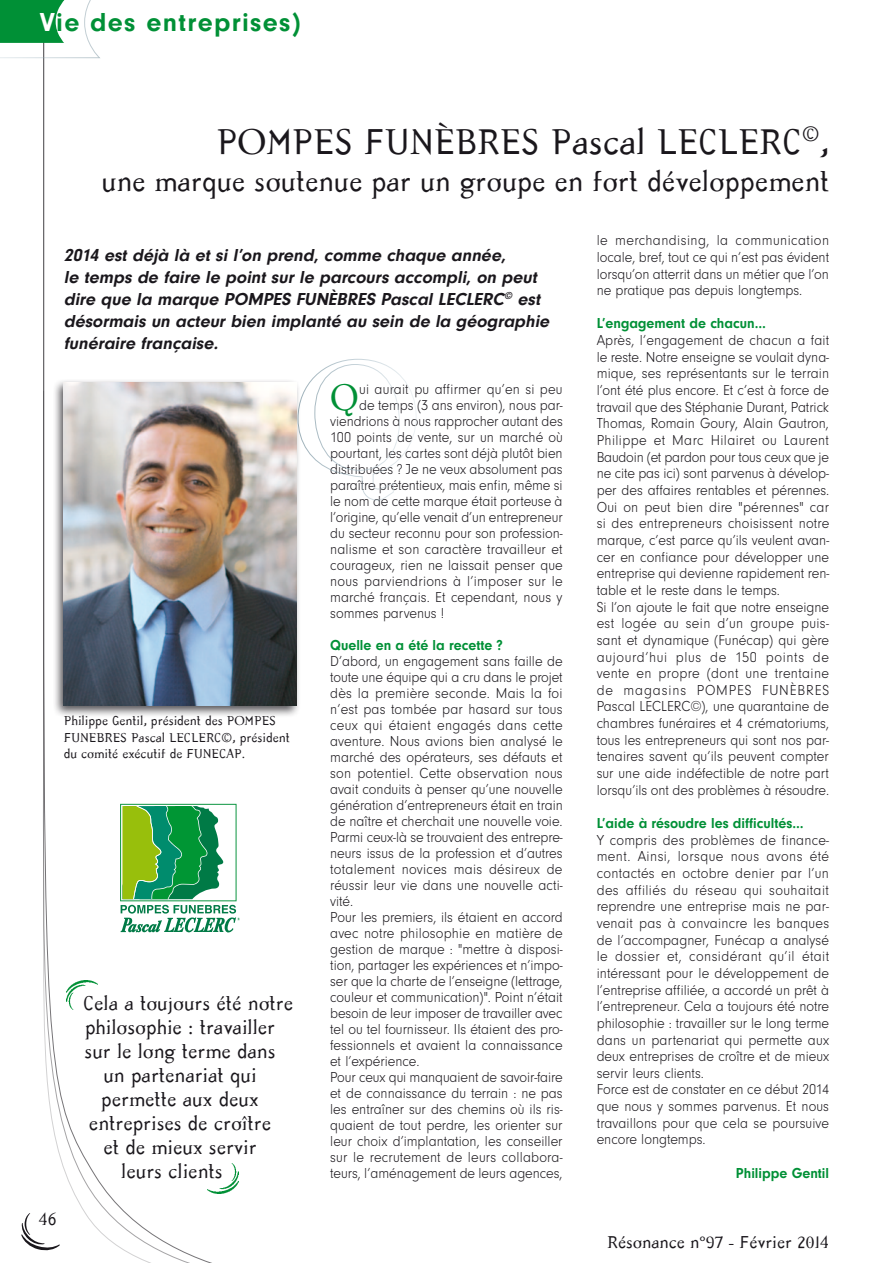
<style>
.page{position:relative;width:893px;height:1263px;background:#fff}
.page>*{position:absolute;margin:0;border:0;box-sizing:border-box;transform-origin:0 0}
.t1{font:38.7px "Missive";color:#009036;scale:.95 1}
.t2{font:37.5px "Missive";color:#1a171c}
.t3{font:30px "Missive";color:#1a171c}
.t4{font:700 27px "Neuzeit Gro T";letter-spacing:.05em;color:#009036}
.t5{font:21px "Missive";color:#1a171c}
.t6{font:italic 700 18px/22px "Neuzeit Gro T";color:#1a171c}
.t7{font:18px "Missive";color:#1a171c}
.t8{font:15px/16.6px "Neuzeit Gro T Ligh";color:#1a171c;scale:.95 1}
.t9{font:700 15px "Neuzeit Gro T";color:#009036;scale:.95 1}
.t10{font:13.5px/16.2px "Missive";color:#1a171c}
.s1{color:#fff}
</style>
<div class="page">
<svg style="left:43px;top:58px;width:250px;height:332px"></svg>
<img style="left:42px;top:390px;width:257px;height:873px">
<svg style="left:0;top:0;width:100px;height:58px"></svg>
<svg style="left:297px;top:358px;width:120px;height:144px"></svg>
<h3 class="t4" style="left:40px;top:7px;width:263px"><span class="s1">V</span>ie des entreprises)</h3>
<h2 class="t2" style="left:216px;top:122px;width:614px">POMPES FUNÈBRES Pascal LECLERC<sup>©</sup>,</h2>
<h3 class="t3" style="left:102px;top:166px;width:729px">une marque soutenue par un groupe en fort développement</h3>
<p class="t6" style="left:64px;top:244px;width:491px">2014 est déjà là et si l’on prend, comme chaque année,<br>le temps de faire le point sur le parcours accompli, on peut dire que la marque POMPES FUNÈBRES Pascal LECLERC<sup>©</sup> est désormais un acteur bien implanté au sein de la géographie funéraire française.</p>
<p class="t10" style="left:64px;top:713px;width:227px">Philippe Gentil, président des POMPES<br>FUNEBRES Pascal LECLERC©, président du comité exécutif de FUNECAP.</p>
<p class="t7" style="left:38px;top:1209px;width:20px">46</p>
<h3 class="t5" style="left:83px;top:992px;width:212px">Cela a toujours été notre</h3>
<h3 class="t5" style="left:85px;top:1016px;width:191px">philosophie : travailler</h3>
<h3 class="t5" style="left:85px;top:1040px;width:192px">sur le long terme dans</h3>
<h3 class="t5" style="left:103px;top:1064px;width:155px">un partenariat qui</h3>
<h3 class="t5" style="left:101px;top:1088px;width:159px">permette aux deux</h3>
<h3 class="t5" style="left:89px;top:1112px;width:184px">entreprises de croître</h3>
<h3 class="t5" style="left:103px;top:1136px;width:155px">et de mieux servir</h3>
<h3 class="t5" style="left:121px;top:1160px;width:103px">leurs clients</h3>
<h1 class="t1" style="left:330px;top:377px;width:32px">Q</h1>
<p class="t8" style="left:359px;top:381px;width:216px">ui aurait pu affirmer qu’en si peu</p>
<p class="t8" style="left:359px;top:397px;width:216px">de temps (3 ans environ), nous par-</p>
<p class="t8" style="left:330px;top:413px;width:246px">viendrions à nous rapprocher autant des</p>
<p class="t8" style="left:330px;top:429px;width:246px">100 points de vente, sur un marché où</p>
<p class="t8" style="left:330px;top:445px;width:246px">pourtant, les cartes sont déjà plutôt bien</p>
<p class="t8" style="left:330px;top:461px;width:246px">distribuées ? Je ne veux absolument pas</p>
<p class="t8" style="left:330px;top:477px;width:246px">paraître prétentieux, mais enfin, même si</p>
<p class="t8" style="left:330px;top:493px;width:246px">le nom de cette marque était porteuse à</p>
<p class="t8" style="left:330px;top:509px;width:246px">l’origine, qu’elle venait d’un entrepreneur</p>
<p class="t8" style="left:330px;top:525px;width:246px">du secteur reconnu pour son profession-</p>
<p class="t8" style="left:330px;top:541px;width:246px">nalisme et son caractère travailleur et</p>
<p class="t8" style="left:330px;top:557px;width:246px">courageux, rien ne laissait penser que</p>
<p class="t8" style="left:330px;top:573px;width:246px">nous parviendrions à l’imposer sur le</p>
<p class="t8" style="left:330px;top:589px;width:246px">marché français. Et cependant, nous y</p>
<p class="t8" style="left:330px;top:605px;width:122px">sommes parvenus !</p>
<p class="t9" style="left:330px;top:637px;width:183px">Quelle en a été la recette ?</p>
<p class="t8" style="left:330px;top:653px;width:246px;line-height:16px">D’abord, un engagement sans faille de toute une équipe qui a cru dans le projet dès la première seconde. Mais la foi n’est pas tombée par hasard sur tous ceux qui étaient engagés dans cette aventure. Nous avions bien analysé le marché des opérateurs, ses défauts et son potentiel. Cette observation nous avait conduits à penser qu’une nouvelle génération d’entrepreneurs était en train de naître et cherchait une nouvelle voie.<br>Parmi ceux-là se trouvaient des entrepre&shy;neurs issus de la profession et d’autres totalement novices mais désireux de réussir leur vie dans une nouvelle acti&shy;vité.<br>Pour les premiers, ils étaient en accord avec notre philosophie en matière de gestion de marque : "mettre à disposi&shy;tion, partager les expériences et n’impo&shy;ser que la charte de l’enseigne (lettrage, couleur et communication)". Point n’était besoin de leur imposer de travailler avec tel ou tel fournisseur. Ils étaient des pro&shy;fessionnels et avaient la connaissance et l’expérience.<br>Pour ceux qui manquaient de savoir-faire et de connaissance du terrain : ne pas les entraîner sur des chemins où ils ris&shy;quaient de tout perdre, les orienter sur leur choix d’implantation, les conseiller sur le recrutement de leurs collabora&shy;teurs, l’aménagement de leurs agences,</p>
<p class="t8" style="left:597px;top:232px;width:246px;text-align:justify">le merchandising, la communication locale, bref, tout ce qui n’est pas évident lorsqu’on atterrit dans un métier que l’on ne pratique pas depuis longtemps.</p>
<p class="t9" style="left:597px;top:315px;width:180px">L’engagement de chacun…</p>
<p class="t8" style="left:597px;top:332px;width:246px">Après, l’engagement de chacun a fait le reste. Notre enseigne se voulait dyna&shy;mique, ses représentants sur le terrain l’ont été plus encore. Et c’est à force de travail que des Stéphanie Durant, Patrick Thomas, Romain Goury, Alain Gautron, Philippe et Marc Hilairet ou Laurent Baudoin (et pardon pour tous ceux que je ne cite pas ici) sont parvenus à dévelop&shy;per des affaires rentables et pérennes.<br>Oui on peut bien dire "pérennes" car si des entrepreneurs choisissent notre marque, c’est parce qu’ils veulent avan&shy;cer en confiance pour développer une entreprise qui devienne rapidement ren&shy;table et le reste dans le temps.<br>Si l’on ajoute le fait que notre enseigne est logée au sein d’un groupe puis&shy;sant et dynamique (Funécap) qui gère aujourd’hui plus de 150 points de vente en propre (dont une trentaine de magasins POMPES FUNÈBRES Pascal LECLERC©), une quarantaine de chambres funéraires et 4 crématoriums, tous les entrepreneurs qui sont nos par&shy;tenaires savent qu’ils peuvent compter sur une aide indéfectible de notre part lorsqu’ils ont des problèmes à résoudre.</p>
<p class="t9" style="left:597px;top:815px;width:219px">L’aide à résoudre les difficultés…</p>
<p class="t8" style="left:597px;top:832px;width:246px">Y compris des problèmes de finance&shy;ment. Ainsi, lorsque nous avons été contactés en octobre denier par l’un des affiliés du réseau qui souhaitait reprendre une entreprise mais ne par&shy;venait pas à convaincre les banques de l’accompagner, Funécap a analysé le dossier et, considérant qu’il était intéressant pour le développement de l’entreprise affiliée, a accordé un prêt à l’entrepreneur. Cela a toujours été notre philosophie : travailler sur le long terme dans un partenariat qui permette aux deux entreprises de croître et de mieux servir leurs clients.<br>Force est de constater en ce début 2014 que nous y sommes parvenus. Et nous travaillons pour que cela se poursuive encore longtemps.</p>
<p class="t9" style="left:736px;top:1164px;width:100px">Philippe Gentil</p>
<p class="t7" style="left:607px;top:1232px;width:224px">Résonance n°97 - Février 2014</p>
</div>
